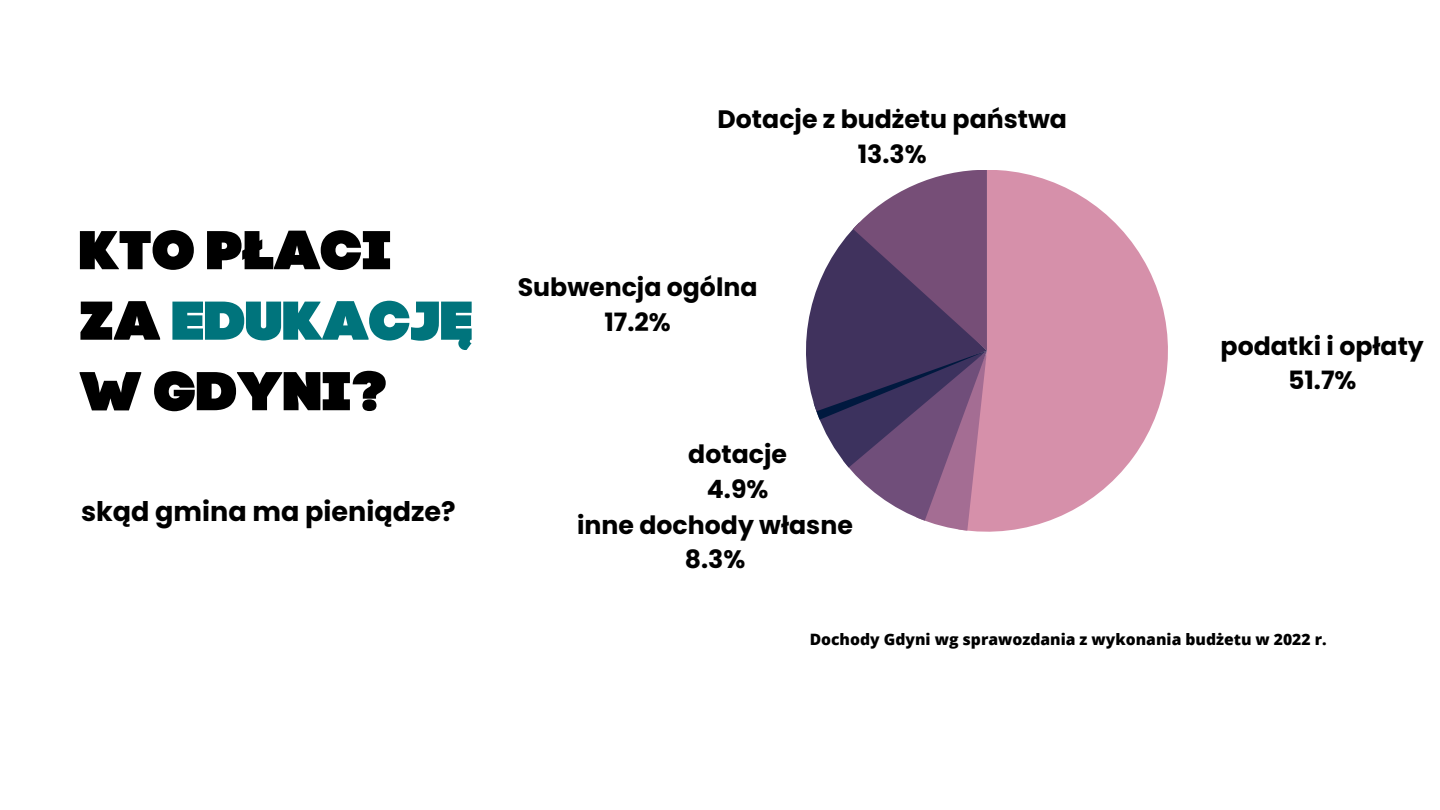
<style>
.page{position:relative;width:1440px;height:810px;background:#fff}
.page>*{position:absolute;margin:0;border:0;box-sizing:border-box;transform-origin:0 0}
.t1{font:54.5px "Code Pro Black LC";color:#000}
.t2{font:54.5px "Code Pro Black LC";color:#00747c}
.t3{font:700 27px "Poppins";color:#000}
.t4{font:700 25.2px "Poppins";color:#000}
.t5{font:800 15.7px "Open Sans";color:#000}
.s1{color:#000}
</style>
<div class="page">
<svg style="left:973px;top:170px;width:195px;height:362px;fill:#d690aa"></svg>
<svg style="left:806px;top:170px;width:181px;height:361px"></svg>
<p class="t1" style="left:81px;top:217px;width:314px">KTO PŁACI</p>
<p class="t2" style="left:81px;top:288px;width:395px"><span class="s1">ZA</span> EDUKACJĘ</p>
<p class="t1" style="left:81px;top:358px;width:309px">W GDYNI?</p>
<p class="t3" style="left:81px;top:492px;width:376px">skąd gmina ma pieniądze?</p>
<p class="t4" style="left:718px;top:101px;width:351px">Dotacje z budżetu państwa</p>
<p class="t4" style="left:858px;top:136px;width:71px">13.3%</p>
<p class="t4" style="left:518px;top:269px;width:241px">Subwencja ogólna</p>
<p class="t4" style="left:604px;top:304px;width:68px">17.2%</p>
<p class="t4" style="left:688px;top:437px;width:100px">dotacje</p>
<p class="t4" style="left:707px;top:472px;width:63px">4.9%</p>
<p class="t4" style="left:577px;top:507px;width:277px">inne dochody własne</p>
<p class="t4" style="left:685px;top:542px;width:62px">8.3%</p>
<p class="t4" style="left:1221px;top:328px;width:205px">podatki i opłaty</p>
<p class="t4" style="left:1288px;top:363px;width:70px">51.7%</p>
<p class="t5" style="left:810px;top:629px;width:518px">Dochody Gdyni wg sprawozdania z wykonania budżetu w 2022 r.</p>
</div>
